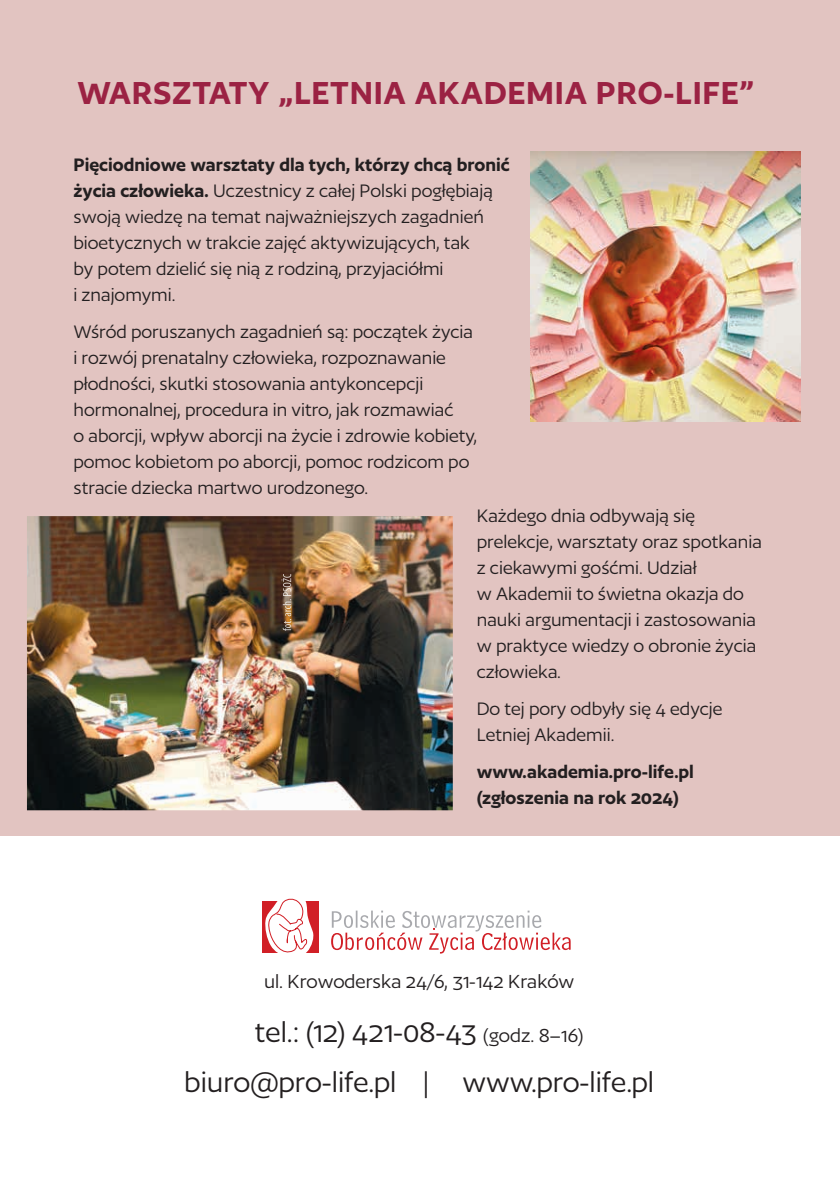
<style>
.page{position:relative;width:840px;height:1191px;background:#fff}
.page>*{position:absolute;margin:0;border:0;box-sizing:border-box;transform-origin:0 0}
.t1{font:600 37px "Author";letter-spacing:.02em;color:#9b2243}
.t2{font:33px/49.4px "Author";color:#231f20;text-align:center}
.t3{font:22px "Author";color:#231f20}
.t4{font:21px/26px "Author";color:#231f20}
.t5{font:600 21px/26px "Author";color:#231f20}
.s1{font-weight:600}
.s2{font-size:22px}
</style>
<div class="page">
<div style="left:0;top:0;width:839px;height:835px;background:#e2c4c1"></div>
<svg style="left:331px;top:910px;width:239px;height:43px"></svg>
<div style="left:262px;top:901px;width:56px;height:51px;background:#d11f26"></div>
<svg style="left:264px;top:898px;width:49px;height:55px"></svg>
<img style="left:27px;top:516px;width:425px;height:294px">
<img style="left:530px;top:152px;width:270px;height:270px">
<img style="left:281px;top:574px;width:10px;height:57px">
<h1 class="t1" style="left:77px;top:74px;width:678px">WARSZTATY „LETNIA AKADEMIA PRO-LIFE”</h1>
<p class="t4" style="left:73px;top:151px;width:437px"><span class="s1">Pięciodniowe warsztaty dla tych, którzy chcą bronić życia człowieka.</span> Uczestnicy z całej Polski pogłębiają swoją wiedzę na temat najważniejszych zagadnień bioetycznych w trakcie zajęć aktywizujących, tak<br>by potem dzielić się nią z rodziną, przyjaciółmi<br>i znajomymi.</p>
<p class="t4" style="left:73px;top:319px;width:405px">Wśród poruszanych zagadnień są: początek życia i rozwój prenatalny człowieka, rozpoznawanie płodności, skutki stosowania antykoncepcji hormonalnej, procedura in vitro, jak rozmawiać<br>o aborcji, wpływ aborcji na życie i zdrowie kobiety, pomoc kobietom po aborcji, pomoc rodzicom po stracie dziecka martwo urodzonego.</p>
<p class="t4" style="left:476px;top:502px;width:286px">Każdego dnia odbywają się prelekcje, warsztaty oraz spotkania z ciekawymi gośćmi. Udział<br>w Akademii to świetna okazja do nauki argumentacji i zastosowania w praktyce wiedzy o obronie życia człowieka.</p>
<p class="t4" style="left:476px;top:695px;width:247px">Do tej pory odbyły się 4 edycje<br>Letniej Akademii.</p>
<p class="t5" style="left:476px;top:759px;width:218px">www.akademia.pro-life.pl (zgłoszenia na rok 2024)</p>
<p class="t3" style="left:264px;top:970px;width:311px">ul. Krowoderska 24/6, 31-142 Kraków</p>
<h2 class="t2" style="left:184px;top:1007px;width:471px">tel.: (12) 421-08-43 <span class="s2">(godz. 8–16) </span>biuro@pro-life.pl | www.pro-life.pl</h2>
</div>
